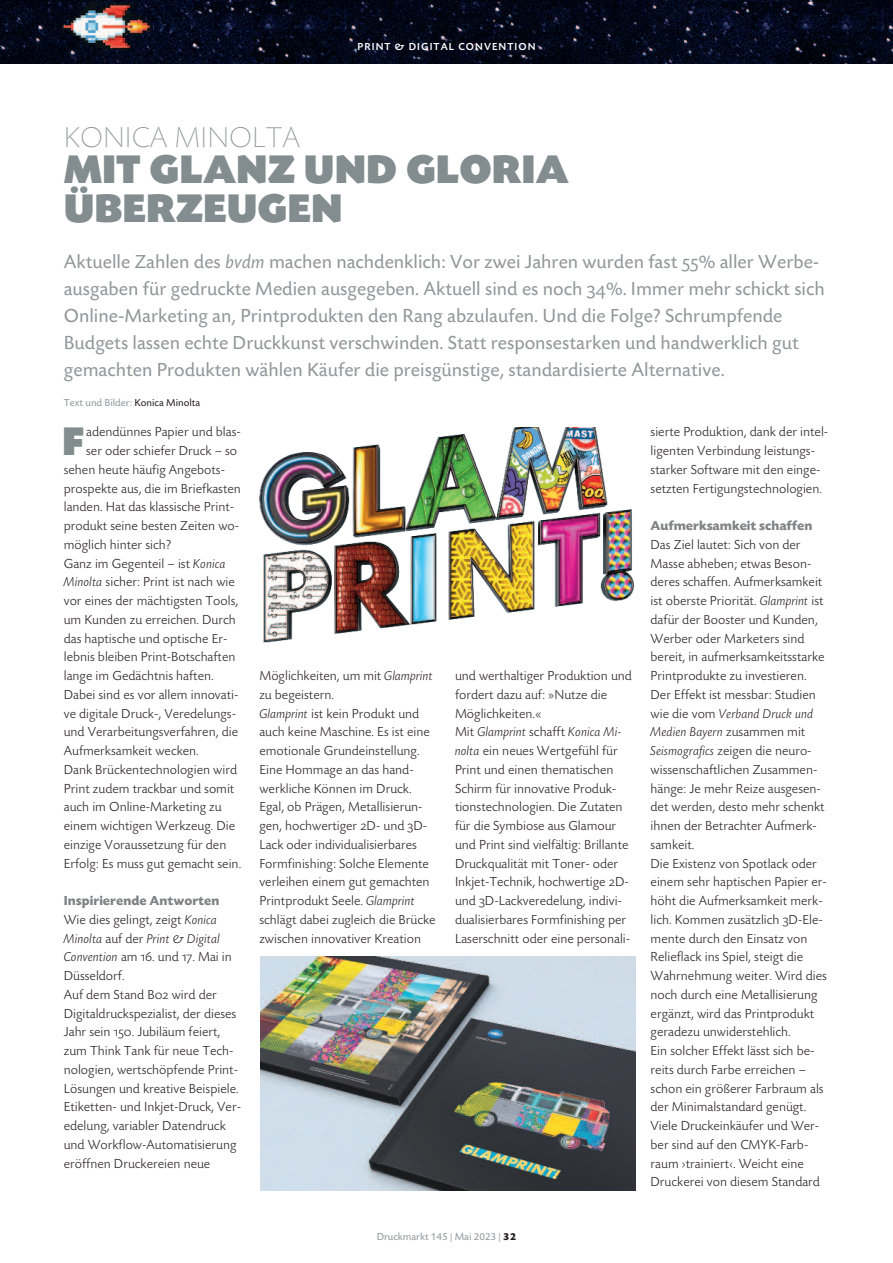
<style>
.page{position:relative;width:893px;height:1263px;background:#fff}
.page>*{position:absolute;margin:0;border:0;box-sizing:border-box;transform-origin:0 0}
.t1{font:42px/39px "Today SB Ultra";color:#838c8e}
.t2{font:300 expanded 30px "Today SB";color:#939598}
.t3{font:19.5px/27px "Today SB";color:#939598}
.t4{font:300 13.5px/18.8px "Today SB";color:#231f20}
.t5{font:700 13.5px "Today SB";color:#808285}
.t6{font:10.5px "Today SB";color:#939598}
.t7{font:500 10.5px "Today SB";letter-spacing:.1em;color:#fff}
.s1{font-style:italic}
.s2{font-family:"Today SB Caps"}
.s3{color:#231f20}
.s4{font-weight:700;color:#808285}
.s5{font-family:"Today SB Caps Lig";font-weight:400}
.s6{font-weight:700;color:#231f20}
</style>
<div class="page">
<img style="left:261px;top:957px;width:374px;height:234px">
<img style="left:259px;top:427px;width:375px;height:216px">
<img style="left:0;top:0;width:893px;height:64px">
<p class="t7" style="left:357px;top:42px;width:180px">PRINT &amp; DIGITAL CONVENTION</p>
<h2 class="t2" style="left:64px;top:120px;width:238px">KONICA MINOLTA</h2>
<h1 class="t1" style="left:64px;top:149px;width:507px">MIT GLANZ UND GLORIA<br>ÜBERZEUGEN</h1>
<p class="t3" style="left:64px;top:250px;width:762px">Aktuelle Zahlen des <span class="s1">bvdm</span> machen nachdenklich: Vor zwei Jahren wurden fast <span class="s2">55%</span> aller Werbe&shy;ausgaben für gedruckte Medien ausgegeben. Aktuell sind es noch <span class="s2">34%</span>. Immer mehr schickt sich Online-Marketing an, Printprodukten den Rang abzulaufen. Und die Folge? Schrumpfende Budgets lassen echte Druckkunst verschwinden. Statt responsestarken und handwerklich gut gemachten Produkten wählen Käufer die preisgünstige, standardisierte Alternative.</p>
<p class="t6" style="left:64px;top:399px;width:138px">Text und Bilder: <span class="s3">Konica Minolta</span></p>
<h1 class="t1" style="left:62px;top:421px;width:23px">F</h1>
<p class="t4" style="left:86px;top:424px;width:156px">adendünnes Papier und blas-</p>
<p class="t4" style="left:86px;top:443px;width:153px">ser oder schiefer Druck – so</p>
<p class="t4" style="left:64px;top:461px;width:163px">sehen heute häufig Angebots-</p>
<p class="t4" style="left:64px;top:480px;width:179px">prospekte aus, die im Briefkasten</p>
<p class="t4" style="left:64px;top:499px;width:172px">landen. Hat das klassische Print-</p>
<p class="t4" style="left:64px;top:518px;width:177px">produkt seine besten Zeiten wo-</p>
<p class="t4" style="left:64px;top:536px;width:109px">möglich hinter sich?</p>
<p class="t4" style="left:64px;top:555px;width:164px">Ganz im Gegenteil – ist <span class="s1">Konica</span></p>
<p class="t4" style="left:64px;top:574px;width:173px"><span class="s1">Minolta</span> sicher: Print ist nach wie</p>
<p class="t4" style="left:64px;top:593px;width:176px">vor eines der mächtigsten Tools,</p>
<p class="t4" style="left:64px;top:611px;width:174px">um Kunden zu erreichen. Durch</p>
<p class="t4" style="left:64px;top:630px;width:165px">das haptische und optische Er-</p>
<p class="t4" style="left:64px;top:649px;width:173px">lebnis bleiben Print-Botschaften</p>
<p class="t4" style="left:64px;top:668px;width:151px">lange im Gedächtnis haften.</p>
<p class="t4" style="left:64px;top:686px;width:176px">Dabei sind es vor allem innovati-</p>
<p class="t4" style="left:64px;top:705px;width:174px">ve digitale Druck-, Veredelungs-</p>
<p class="t4" style="left:64px;top:724px;width:176px">und Verarbeitungsverfahren, die</p>
<p class="t4" style="left:64px;top:743px;width:137px">Aufmerksamkeit wecken.</p>
<p class="t4" style="left:64px;top:761px;width:175px">Dank Brückentechnologien wird</p>
<p class="t4" style="left:64px;top:780px;width:172px">Print zudem trackbar und somit</p>
<p class="t4" style="left:64px;top:799px;width:159px">auch im Online-Marketing zu</p>
<p class="t4" style="left:64px;top:818px;width:173px">einem wichtigen Werkzeug. Die</p>
<p class="t4" style="left:64px;top:836px;width:164px">einzige Voraussetzung für den</p>
<p class="t4" style="left:64px;top:855px;width:179px">Erfolg: Es muss gut gemacht sein.</p>
<p class="t4" style="left:64px;top:893px;width:179px"><span class="s4">Inspirierende Antworten<br></span>Wie dies gelingt, zeigt <span class="s1">Konica<br>Minolta</span> auf der <span class="s1">Print &amp; Digital<br>Convention</span> am <span class="s5">16</span>. und <span class="s5">17</span>. Mai in<br>Düsseldorf.<br>Auf dem Stand B<span class="s5">02</span> wird der<br>Digitaldruckspezialist, der dieses<br>Jahr sein <span class="s5">150</span>. Jubiläum feiert, zum Think Tank für neue Tech&shy;nologien, wertschöpfende Print-<br>Lösungen und kreative Beispiele.<br>Etiketten- und Inkjet-Druck, Ver&shy;edelung, variabler Datendruck und Workflow-Automatisierung eröffnen Druckereien neue</p>
<p class="t4" style="left:259px;top:668px;width:178px">Möglichkeiten, um mit <span class="s1">Glamprint </span>zu begeistern.<br><span class="s1">Glamprint</span> ist kein Produkt und auch keine Maschine. Es ist eine emotionale Grundeinstellung.<br>Eine Hommage an das hand&shy;werkliche Können im Druck.<br>Egal, ob Prägen, Metallisierun&shy;gen, hochwertiger <span class="s5">2</span>D- und <span class="s5">3</span>D-<br>Lack oder individualisierbares<br>Formfinishing: Solche Elemente verleihen einem gut gemachten<br>Printprodukt Seele. <span class="s1">Glamprint </span>schlägt dabei zugleich die Brücke zwischen innovativer Kreation</p>
<p class="t4" style="left:455px;top:668px;width:178px">und werthaltiger Produktion und fordert dazu auf: »Nutze die<br>Möglichkeiten.«<br>Mit <span class="s1">Glamprint</span> schafft <span class="s1">Konica Mi&shy;nolta</span> ein neues Wertgefühl für<br>Print und einen thematischen<br>Schirm für innovative Produk&shy;tionstechnologien. Die Zutaten für die Symbiose aus Glamour und Print sind vielfältig: Brillante<br>Druckqualität mit Toner- oder<br>Inkjet-Technik, hochwertige <span class="s5">2</span>D&shy;und <span class="s5">3</span>D-Lackveredelung, indivi&shy;dualisierbares Formfinishing per<br>Laserschnitt oder eine personali-</p>
<p class="t4" style="left:651px;top:424px;width:179px">sierte Produktion, dank der intel&shy;ligenten Verbindung leistungs&shy;starker Software mit den einge&shy;setzten Fertigungstechnologien.</p>
<p class="t5" style="left:651px;top:521px;width:163px">Aufmerksamkeit schaffen</p>
<p class="t4" style="left:651px;top:536px;width:178px">Das Ziel lautet: Sich von der<br>Masse abheben; etwas Beson&shy;deres schaffen. Aufmerksamkeit ist oberste Priorität. <span class="s1">Glamprint</span> ist dafür der Booster und Kunden,<br>Werber oder Marketers sind bereit, in aufmerksamkeitsstarke<br>Printprodukte zu investieren.<br>Der Effekt ist messbar: Studien wie die vom <span class="s1">Verband Druck und<br>Medien Bayern</span> zusammen mit<br><span class="s1">Seismografics</span> zeigen die neuro&shy;wissenschaftlichen Zusammen&shy;hänge: Je mehr reize ausgesen&shy;det werden, desto mehr schenkt ihnen der Betrachter Aufmerk&shy;samkeit.<br>Die Existenz von Spotlack oder einem sehr haptischen Papier er&shy;höht die Aufmerksamkeit merk&shy;lich. Kommen zusätzlich <span class="s5">3</span>D-Ele&shy;mente durch den Einsatz von relieflack ins Spiel, steigt die<br>Wahrnehmung weiter. Wird dies noch durch eine Metallisierung ergänzt, wird das Printprodukt geradezu unwiderstehlich.<br>Ein solcher Effekt lässt sich be&shy;reits durch Farbe erreichen – schon ein größerer Farbraum als der Minimalstandard genügt.<br>Viele Druckeinkäufer und Wer&shy;ber sind auf den CMYK-Farb&shy;raum ›trainiert‹. Weicht eine<br>Druckerei von diesem Standard</p>
<p class="t6" style="left:377px;top:1233px;width:141px">Druckmarkt 145 | Mai 2023 | <span class="s6">32</span></p>
</div>
